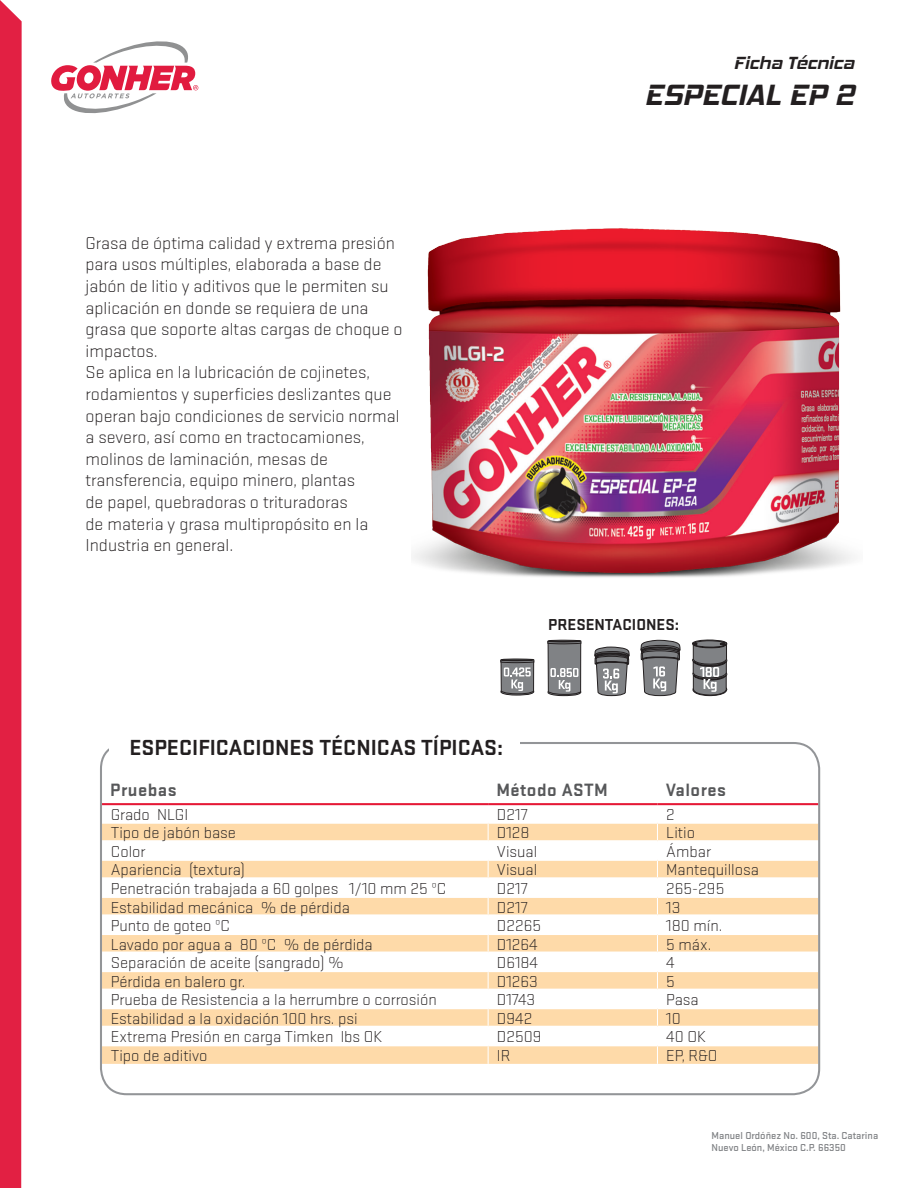
<style>
.page{position:relative;width:918px;height:1188px;background:#fff}
.page>*{position:absolute;margin:0;border:0;box-sizing:border-box;transform-origin:0 0}
.t1{font:italic 700 30px "Hemi Head Rg";color:#231f20}
.t2{font:700 22.65px "Stratum 2";color:#231f20}
.t3{font:700 18.6px "Stratum 2";letter-spacing:.025em;color:#57585a}
.t4{font:300 18px/21.6px "Stratum 2";color:#231f20}
.t5{font:italic 700 18px "Hemi Head Rg";color:#231f20}
.t6{font:300 16.5px "Stratum 2";color:#231f20}
.t7{font:700 16.5px "Stratum 2";color:#231f20}
.t8{font:500 10.5px/12.6px "Stratum 2";color:#808285}
</style>
<div class="page">
<div style="left:0;top:0;width:22px;height:1188px;background:#e22043"></div>
<svg style="left:51px;top:41px;width:147px;height:73px"></svg>
<img style="left:413px;top:228px;width:440px;height:350px">
<svg style="left:595px;top:647px;width:35px;height:50px"></svg>
<svg style="left:641px;top:640px;width:40px;height:57px"></svg>
<svg style="left:500px;top:659px;width:34px;height:37px"></svg>
<svg style="left:547px;top:640px;width:34px;height:57px;background:#86878a"></svg>
<svg style="left:692px;top:640px;width:36px;height:56px;background:#7f7f81"></svg>
<svg style="left:103px;top:805px;width:714px;height:1px"></svg>
<svg style="left:103px;top:824px;width:714px;height:240px;fill:#fedaa9"></svg>
<svg style="left:488px;top:805px;width:1px;height:259px"></svg>
<svg style="left:657px;top:805px;width:1px;height:259px"></svg>
<hr style="left:488px;top:822px;width:169px;height:2px;background:#fff">
<hr style="left:657px;top:822px;width:162px;height:2px;background:#fff">
<hr style="left:102px;top:840px;width:386px;height:2px;background:#fff">
<hr style="left:488px;top:840px;width:169px;height:2px;background:#fff">
<hr style="left:657px;top:840px;width:162px;height:2px;background:#fff">
<hr style="left:102px;top:859px;width:386px;height:2px;background:#fff">
<hr style="left:488px;top:859px;width:169px;height:2px;background:#fff">
<hr style="left:657px;top:859px;width:162px;height:2px;background:#fff">
<hr style="left:102px;top:877px;width:386px;height:2px;background:#fff">
<hr style="left:488px;top:877px;width:169px;height:2px;background:#fff">
<hr style="left:657px;top:877px;width:162px;height:2px;background:#fff">
<hr style="left:102px;top:896px;width:386px;height:2px;background:#fff">
<hr style="left:488px;top:896px;width:169px;height:2px;background:#fff">
<hr style="left:657px;top:896px;width:162px;height:2px;background:#fff">
<hr style="left:102px;top:914px;width:386px;height:2px;background:#fff">
<hr style="left:488px;top:914px;width:169px;height:2px;background:#fff">
<hr style="left:657px;top:914px;width:162px;height:2px;background:#fff">
<hr style="left:102px;top:933px;width:386px;height:2px;background:#fff">
<hr style="left:488px;top:933px;width:169px;height:2px;background:#fff">
<hr style="left:657px;top:933px;width:162px;height:2px;background:#fff">
<hr style="left:102px;top:952px;width:386px;height:2px;background:#fff">
<hr style="left:488px;top:952px;width:169px;height:2px;background:#fff">
<hr style="left:657px;top:952px;width:162px;height:2px;background:#fff">
<hr style="left:102px;top:970px;width:386px;height:2px;background:#fff">
<hr style="left:488px;top:970px;width:169px;height:2px;background:#fff">
<hr style="left:657px;top:970px;width:162px;height:2px;background:#fff">
<hr style="left:102px;top:989px;width:386px;height:2px;background:#fff">
<hr style="left:488px;top:989px;width:169px;height:2px;background:#fff">
<hr style="left:657px;top:989px;width:162px;height:2px;background:#fff">
<hr style="left:102px;top:1007px;width:386px;height:2px;background:#fff">
<hr style="left:488px;top:1007px;width:169px;height:2px;background:#fff">
<hr style="left:657px;top:1007px;width:162px;height:2px;background:#fff">
<hr style="left:102px;top:1026px;width:386px;height:2px;background:#fff">
<hr style="left:488px;top:1026px;width:169px;height:2px;background:#fff">
<hr style="left:657px;top:1026px;width:162px;height:2px;background:#fff">
<hr style="left:102px;top:1044px;width:386px;height:2px;background:#fff">
<hr style="left:488px;top:1044px;width:169px;height:2px;background:#fff">
<hr style="left:657px;top:1044px;width:162px;height:2px;background:#fff">
<hr style="left:102px;top:803px;width:386px;height:2px;background:#e51836">
<hr style="left:488px;top:803px;width:169px;height:2px;background:#e51836">
<hr style="left:657px;top:803px;width:162px;height:2px;background:#e51836">
<p class="t5" style="left:734px;top:52px;width:122px">Ficha Técnica</p>
<h1 class="t1" style="left:645px;top:76px;width:211px">ESPECIAL EP 2</h1>
<p class="t4" style="left:86px;top:232px;width:319px">Grasa de óptima calidad y extrema presión para usos múltiples, elaborada a base de jabón de litio y aditivos que le permiten su aplicación en donde se requiera de una grasa que soporte altas cargas de choque o impactos.<br>Se aplica en la lubricación de cojinetes, rodamientos y superficies deslizantes que operan bajo condiciones de servicio normal a severo, así como en tractocamiones, molinos de laminación, mesas de transferencia, equipo minero, plantas<br>de papel, quebradoras o trituradoras<br>de materia y grasa multipropósito en la Industria en general.</p>
<p class="t2" style="left:129px;top:732px;width:24px">ESPECI</p>
<p class="t2" style="left:198px;top:732px;width:24px">FICACIONES</p>
<p class="t2" style="left:319px;top:732px;width:37px">TÉCNICAS</p>
<p class="t2" style="left:421px;top:732px;width:30px">TÍPICAS</p>
<p class="t2" style="left:497px;top:732px;width:8px">:</p>
<p class="t7" style="left:548px;top:614px;width:132px">PRESENTACIONES:</p>
<p class="t3" style="left:110px;top:777px;width:68px">PRUEBAS</p>
<p class="t3" style="left:496px;top:777px;width:113px">MÉTODO ASTM</p>
<p class="t3" style="left:666px;top:777px;width:62px">VALORES</p>
<p class="t6" style="left:111px;top:804px;width:79px">Grado NLGI</p>
<p class="t6" style="left:497px;top:804px;width:32px">D217</p>
<p class="t6" style="left:666px;top:804px;width:10px">2</p>
<p class="t6" style="left:111px;top:823px;width:127px">Tipo de jabón base</p>
<p class="t6" style="left:497px;top:823px;width:34px">D128</p>
<p class="t6" style="left:666px;top:823px;width:30px">Litio</p>
<p class="t6" style="left:111px;top:841px;width:36px">Color</p>
<p class="t6" style="left:497px;top:841px;width:42px">Visual</p>
<p class="t6" style="left:666px;top:841px;width:46px">Ámbar</p>
<p class="t6" style="left:111px;top:860px;width:136px">Apariencia (textura)</p>
<p class="t6" style="left:497px;top:860px;width:42px">Visual</p>
<p class="t6" style="left:666px;top:860px;width:94px">Mantequillosa</p>
<p class="t6" style="left:111px;top:879px;width:337px">Penetración trabajada a 60 golpes 1/10 mm 25 ºC</p>
<p class="t6" style="left:497px;top:879px;width:32px">D217</p>
<p class="t6" style="left:666px;top:879px;width:60px">265-295</p>
<p class="t6" style="left:111px;top:897px;width:241px">Estabilidad mecánica % de pérdida</p>
<p class="t6" style="left:497px;top:897px;width:32px">D217</p>
<p class="t6" style="left:666px;top:897px;width:16px">13</p>
<p class="t6" style="left:111px;top:916px;width:121px">Punto de goteo ºC</p>
<p class="t6" style="left:497px;top:916px;width:46px">D2265</p>
<p class="t6" style="left:666px;top:916px;width:58px">180 mín.</p>
<p class="t6" style="left:111px;top:934px;width:264px">Lavado por agua a 80 ºC % de pérdida</p>
<p class="t6" style="left:497px;top:934px;width:42px">D1264</p>
<p class="t6" style="left:666px;top:934px;width:47px">5 máx.</p>
<p class="t6" style="left:111px;top:953px;width:235px">Separación de aceite (sangrado) %</p>
<p class="t6" style="left:497px;top:953px;width:43px">D6184</p>
<p class="t6" style="left:666px;top:953px;width:10px">4</p>
<p class="t6" style="left:111px;top:971px;width:136px">Pérdida en balero gr.</p>
<p class="t6" style="left:497px;top:971px;width:43px">D1263</p>
<p class="t6" style="left:666px;top:971px;width:10px">5</p>
<p class="t6" style="left:111px;top:990px;width:328px">Prueba de Resistencia a la herrumbre o corrosión</p>
<p class="t6" style="left:497px;top:990px;width:40px">D1743</p>
<p class="t6" style="left:666px;top:990px;width:34px">Pasa</p>
<p class="t6" style="left:111px;top:1008px;width:248px">Estabilidad a la oxidación 100 hrs. psi</p>
<p class="t6" style="left:497px;top:1008px;width:37px">D942</p>
<p class="t6" style="left:666px;top:1008px;width:16px">10</p>
<p class="t6" style="left:111px;top:1027px;width:273px">Extrema Presión en carga Timken lbs OK</p>
<p class="t6" style="left:497px;top:1027px;width:46px">D2509</p>
<p class="t6" style="left:666px;top:1027px;width:41px">40 OK</p>
<p class="t6" style="left:111px;top:1045px;width:98px">Tipo de aditivo</p>
<p class="t6" style="left:497px;top:1045px;width:15px">IR</p>
<p class="t6" style="left:666px;top:1045px;width:53px">EP, R&amp;O</p>
<p class="t8" style="left:712px;top:1128px;width:168px">Manuel Ordóñez No. 600, Sta. Catarina<br>Nuevo León, México C.P. 66350</p>
</div>
